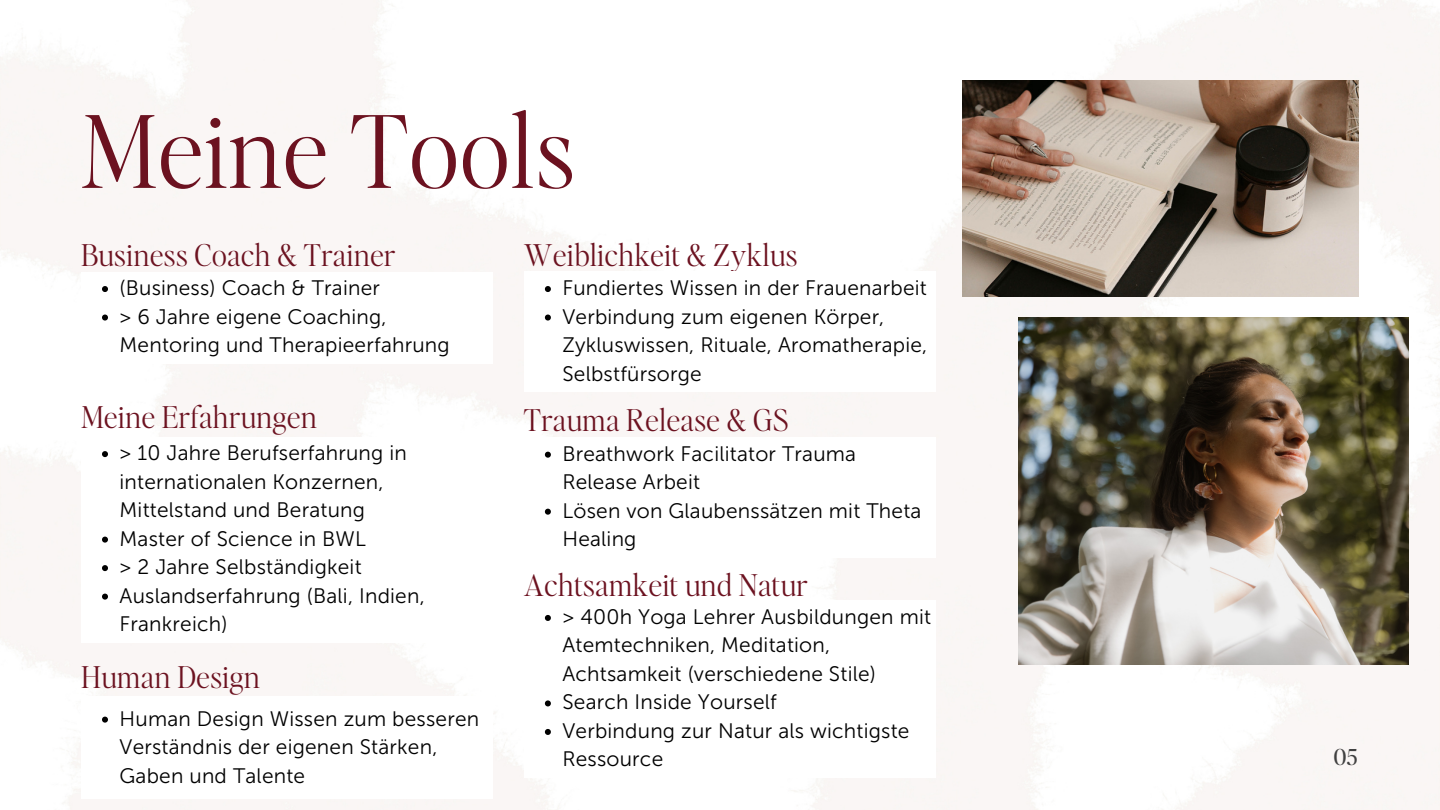
<style>
.page{position:relative;width:1440px;height:810px;background:#fff}
.page>*{position:absolute;margin:0;border:0;box-sizing:border-box;transform-origin:0 0}
.t1{font:300 100px "Editors Note";letter-spacing:.02em;color:#6c1220}
.t2{font:300 30px "Editors Note";letter-spacing:.02em;color:#6c1220}
.t3{font:22px "Editors Note";color:#404040}
.t4{font:20.9px/28.5px "Museo Sans 300";letter-spacing:.01em;color:#000}
</style>
<div class="page">
<img style="left:0;top:0;width:1440px;height:810px">
<img style="left:1019px;top:318px;width:389px;height:347px">
<img style="left:963px;top:81px;width:396px;height:215px">
<div style="left:81px;top:272px;width:411px;height:91px;background:#fff"></div>
<svg style="left:102px;top:286px;width:6px;height:6px"></svg>
<svg style="left:102px;top:315px;width:6px;height:6px"></svg>
<div style="left:81px;top:437px;width:411px;height:205px;background:#fff"></div>
<svg style="left:102px;top:451px;width:6px;height:6px"></svg>
<svg style="left:102px;top:537px;width:6px;height:6px"></svg>
<svg style="left:102px;top:565px;width:6px;height:6px"></svg>
<svg style="left:102px;top:594px;width:6px;height:6px"></svg>
<div style="left:81px;top:696px;width:411px;height:103px;background:#fff"></div>
<svg style="left:102px;top:717px;width:6px;height:6px"></svg>
<div style="left:524px;top:272px;width:411px;height:120px;background:#fff"></div>
<svg style="left:545px;top:286px;width:6px;height:6px"></svg>
<svg style="left:545px;top:315px;width:6px;height:6px"></svg>
<div style="left:524px;top:437px;width:411px;height:120px;background:#fff"></div>
<svg style="left:545px;top:452px;width:6px;height:6px"></svg>
<svg style="left:545px;top:509px;width:6px;height:6px"></svg>
<div style="left:524px;top:601px;width:411px;height:177px;background:#fff"></div>
<svg style="left:545px;top:615px;width:6px;height:6px"></svg>
<svg style="left:545px;top:700px;width:6px;height:6px"></svg>
<svg style="left:545px;top:729px;width:6px;height:6px"></svg>
<p class="t1" style="left:81px;top:84px;width:495px">Meine Tools</p>
<p class="t2" style="left:81px;top:235px;width:316px">Business Coach &amp; Trainer</p>
<p class="t2" style="left:524px;top:235px;width:275px">Weiblichkeit &amp; Zyklus</p>
<p class="t4" style="left:120px;top:274px;width:262px">(Business) Coach &amp; Trainer</p>
<p class="t4" style="left:120px;top:302px;width:332px">&gt; 6 Jahre eigene Coaching,<br>Mentoring und Therapieerfahrung</p>
<p class="t2" style="left:81px;top:397px;width:237px">Meine Erfahrungen</p>
<p class="t4" style="left:120px;top:439px;width:289px">&gt; 10 Jahre Berufserfahrung in internationalen Konzernen,<br>Mittelstand und Beratung</p>
<p class="t4" style="left:120px;top:524px;width:248px">Master of Science in BWL</p>
<p class="t4" style="left:120px;top:553px;width:244px">&gt; 2 Jahre Selbständigkeit</p>
<p class="t4" style="left:120px;top:581px;width:307px">Auslandserfahrung (Bali, Indien,<br>Frankreich)</p>
<p class="t2" style="left:81px;top:657px;width:180px">Human Design</p>
<p class="t4" style="left:120px;top:704px;width:361px">Human Design Wissen zum besseren<br>Verständnis der eigenen Stärken,<br>Gaben und Talente</p>
<p class="t4" style="left:562px;top:274px;width:366px">Fundiertes Wissen in der Frauenarbeit</p>
<p class="t4" style="left:562px;top:302px;width:366px">Verbindung zum eigenen Körper,<br>Zykluswissen, Rituale, Aromatherapie,<br>Selbstfürsorge</p>
<p class="t2" style="left:524px;top:400px;width:266px">Trauma Release &amp; GS</p>
<p class="t4" style="left:562px;top:439px;width:295px">Breathwork Facilitator Trauma<br>Release Arbeit</p>
<p class="t4" style="left:562px;top:496px;width:360px">Lösen von Glaubenssätzen mit Theta<br>Healing</p>
<p class="t2" style="left:524px;top:565px;width:285px">Achtsamkeit und Natur</p>
<p class="t4" style="left:562px;top:603px;width:370px">&gt; 400h Yoga Lehrer Ausbildungen mit<br>Atemtechniken, Meditation,<br>Achtsamkeit (verschiedene Stile)</p>
<p class="t4" style="left:562px;top:688px;width:216px">Search Inside Yourself</p>
<p class="t4" style="left:562px;top:717px;width:348px">Verbindung zur Natur als wichtigste<br>Ressource</p>
<p class="t3" style="left:1334px;top:743px;width:25px">05</p>
</div>
